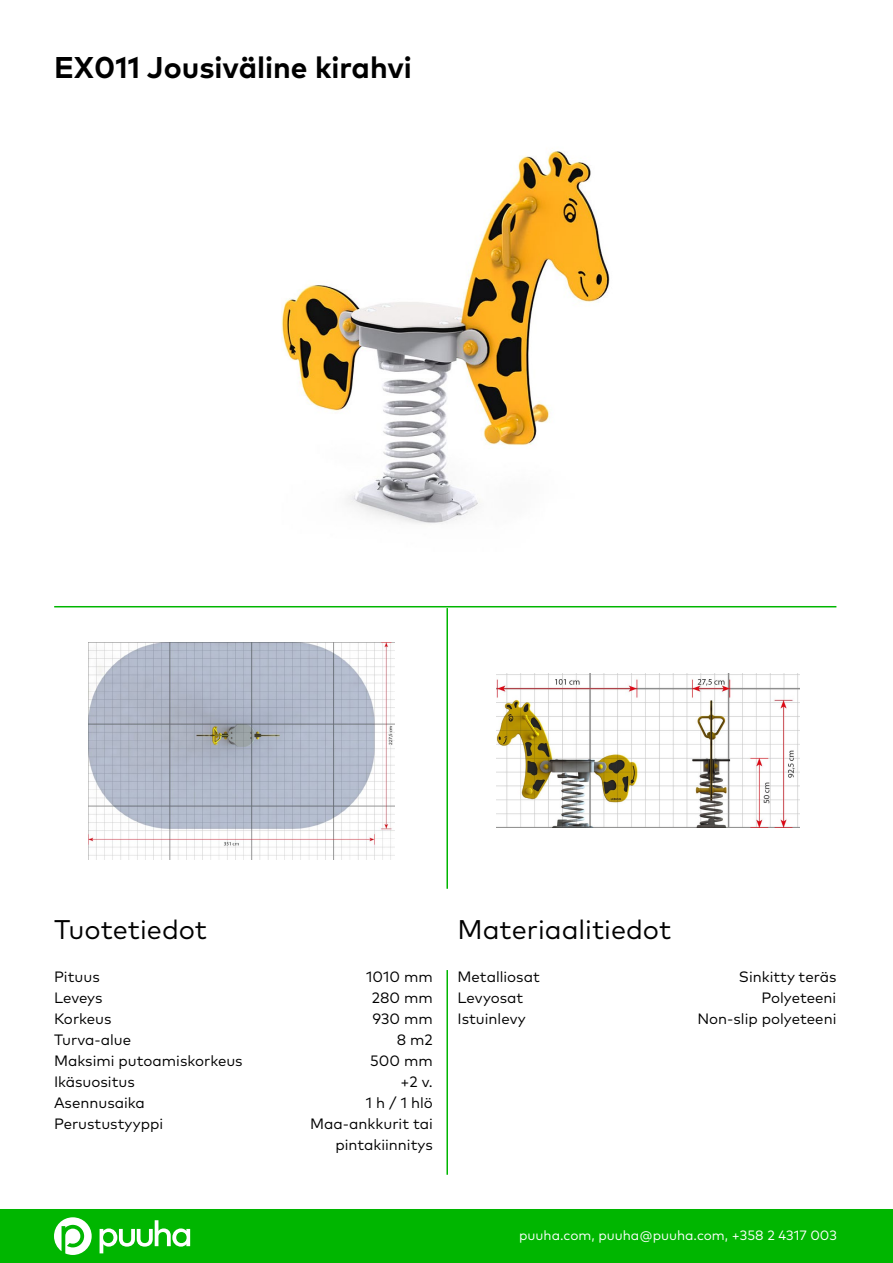
<style>
.page{position:relative;width:893px;height:1263px;background:#fff}
.page>*{position:absolute;margin:0;border:0;box-sizing:border-box;transform-origin:0 0}
.t1{font:700 30px "Mark Pro";color:#000}
.t2{font:27px "Mark Pro";color:#000}
.t3{font:15px/21px "Mark Pro";color:#000;text-align:right}
.t4{font:13.5px "Mark Pro";color:#fff}
</style>
<div class="page">
<div style="left:0;top:1209px;width:893px;height:54px;background:#00b600"></div>
<hr style="left:446px;top:970px;width:2px;height:205px;background:#00b600">
<hr style="left:446px;top:608px;width:2px;height:281px;background:#00b600">
<hr style="left:54px;top:606px;width:782px;height:1px;background:#00b600">
<svg style="left:54px;top:1217px;width:38px;height:38px"></svg>
<svg style="left:100px;top:1220px;width:90px;height:33px"></svg>
<img style="left:281px;top:150px;width:329px;height:374px">
<img style="left:88px;top:642px;width:307px;height:217px">
<img style="left:496px;top:674px;width:303px;height:153px">
<h1 class="t1" style="left:54px;top:44px;width:359px">EX011 Jousiväline kirahvi</h1>
<h2 class="t2" style="left:54px;top:909px;width:155px">Tuotetiedot</h2>
<h2 class="t2" style="left:458px;top:909px;width:215px">Materiaalitiedot</h2>
<p class="t3" style="left:54px;top:965px;width:190px;text-align:left">Pituus<br>Leveys<br>Korkeus<br>Turva-alue<br>Maksimi putoamiskorkeus<br>Ikäsuositus<br>Asennusaika<br>Perustustyyppi</p>
<p class="t3" style="left:310px;top:965px;width:124px">1010 mm<br>280 mm<br>930 mm<br>8 m2<br>500 mm<br>+2 v.<br>1 h / 1 hlö<br>Maa-ankkurit tai pintakiinnitys</p>
<p class="t3" style="left:458px;top:965px;width:84px;text-align:left">Metalliosat<br>Levyosat<br>Istuinlevy</p>
<p class="t3" style="left:697px;top:965px;width:140px">Sinkitty teräs<br>Polyeteeni<br>Non-slip polyeteeni</p>
<p class="t4" style="left:519px;top:1225px;width:319px">puuha.com, puuha@puuha.com, +358 2 4317 003</p>
</div>
